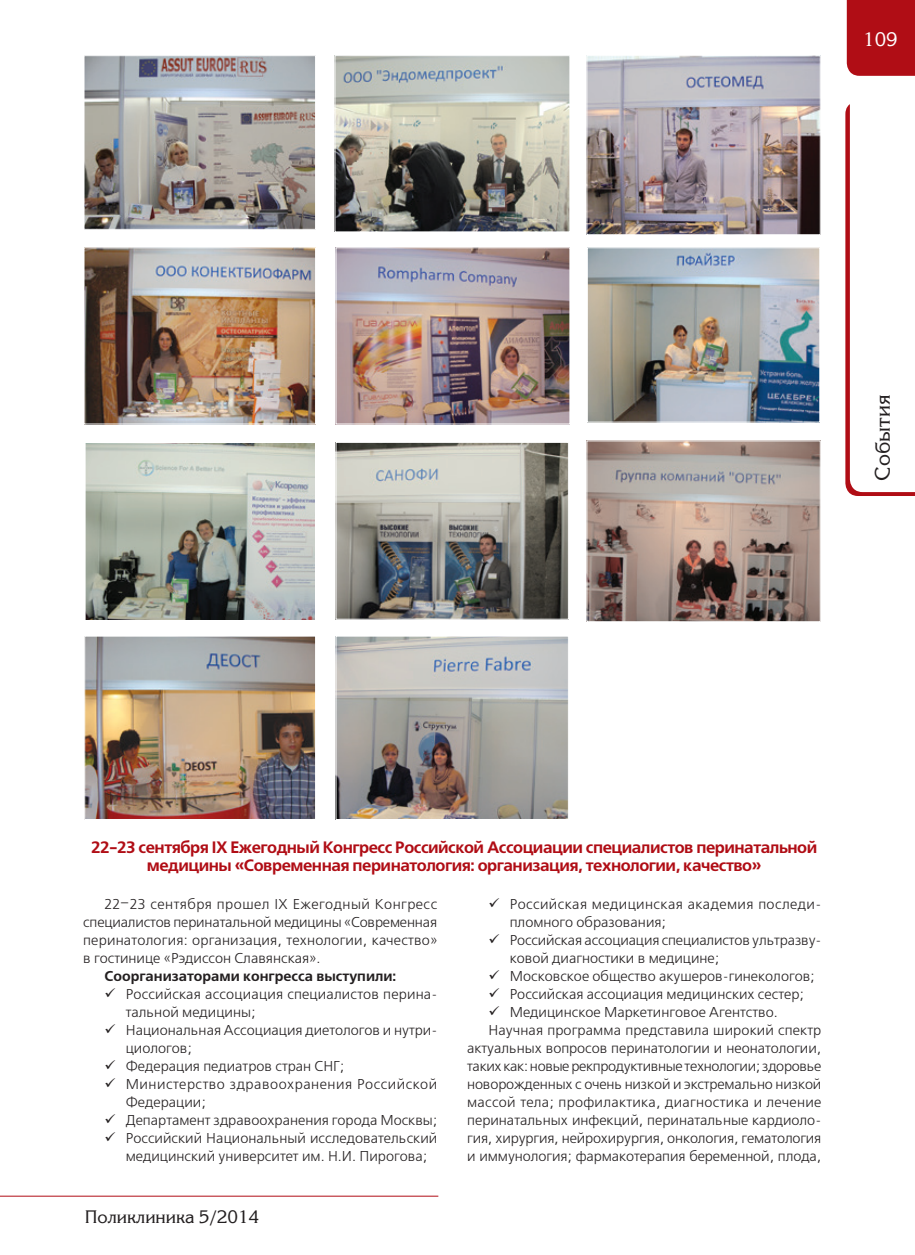
<style>
.page{position:relative;width:915px;height:1255px;background:#fff}
.page>*{position:absolute;margin:0;border:0;box-sizing:border-box;transform-origin:0 0}
.t1{font:21px "Korinna C";color:#231f20}
.t2{font:19.5px "Korinna C";color:#fff}
.t3{font:18px "Korinna C";color:#231f20}
.t4{font:700 16.5px/18px "Free Set C";letter-spacing:-.03em;color:#b00d15;text-align:center}
.t5{font:14.25px/18px "Free Set C";color:#231f20;text-align:justify}
.t6{font:14.25px "Free Set C";letter-spacing:-.025em;color:#231f20}
.t7{font:14.25px "Free Set C";letter-spacing:.02em;color:#231f20}
.t8{font:14.25px "Free Set C";letter-spacing:.03em;color:#231f20}
.t9{font:700 14.25px "Free Set C";color:#231f20}
</style>
<div class="page">
<div style="left:846px;top:0;width:68px;height:76px;background:#b00d15"></div>
<hr style="left:0;top:1195px;width:438px;height:1px;background:#b00d15">
<svg style="left:845px;top:104px;width:69px;height:392px"></svg>
<img style="left:337px;top:444px;width:229px;height:173px">
<div style="left:335px;top:442px;width:233px;height:177px;border:1px solid #fff"></div>
<img style="left:87px;top:444px;width:227px;height:175px">
<div style="left:85px;top:442px;width:231px;height:181px;border:1px solid #fff"></div>
<img style="left:588px;top:249px;width:229px;height:171px">
<div style="left:586px;top:247px;width:233px;height:175px;border:1px solid #fff"></div>
<img style="left:337px;top:249px;width:231px;height:173px">
<div style="left:335px;top:247px;width:235px;height:177px;border:1px solid #fff"></div>
<img style="left:86px;top:249px;width:228px;height:173px">
<div style="left:84px;top:247px;width:232px;height:177px;border:1px solid #fff"></div>
<img style="left:588px;top:57px;width:230px;height:176px">
<div style="left:586px;top:55px;width:234px;height:180px;border:1px solid #fff"></div>
<img style="left:336px;top:57px;width:232px;height:173px">
<div style="left:334px;top:55px;width:236px;height:177px;border:1px solid #fff"></div>
<img style="left:86px;top:57px;width:228px;height:171px">
<div style="left:84px;top:55px;width:232px;height:175px;border:1px solid #fff"></div>
<img style="left:337px;top:637px;width:229px;height:180px">
<div style="left:335px;top:635px;width:233px;height:184px;border:1px solid #fff"></div>
<img style="left:86px;top:637px;width:228px;height:180px">
<div style="left:84px;top:635px;width:232px;height:184px;border:1px solid #fff"></div>
<img style="left:588px;top:442px;width:230px;height:178px">
<div style="left:586px;top:440px;width:234px;height:182px;border:1px solid #fff"></div>
<h2 class="t2" style="left:862px;top:28px;width:36px">109</h2>
<h1 class="t1" style="left:870px;top:480px;width:87px;rotate:-90deg">События</h1>
<p class="t4" style="left:91px;top:839px;width:727px">22-23 сентября IX Ежегодный Конгресс Российской Ассоциации специалистов перинатальной медицины «Современная перинатология: организация, технологии, качество»</p>
<p class="t5" style="left:83px;top:896px;width:355px;text-indent:21px">22–23 сентября прошел IX Ежегодный Конгресс специалистов перинатальной медицины «Современная перинатология: организация, технологии, качество» в гостинице «Рэдиссон Славянская».</p>
<p class="t9" style="left:104px;top:968px;width:293px">Соорганизаторами конгресса выступили:</p>
<p class="t5" style="left:126px;top:986px;width:313px;text-align:left">Российская ассоциация специалистов перина&shy;тальной медицины;<br>Национальная Ассоциация диетологов и нутри&shy;циологов;<br>Федерация педиатров стран СНГ; Министерство здравоохранения Российской Федерации;<br>Департамент здравоохранения города Москвы; Российский Национальный исследовательский медицинский университет им. Н.И. Пирогова;</p>
<p class="t8" style="left:509px;top:896px;width:313px">Российская медицинская академия последи-</p>
<p class="t5" style="left:509px;top:914px;width:158px">пломного образования;</p>
<p class="t5" style="left:509px;top:932px;width:313px">Российская ассоциация специалистов ультразву-</p>
<p class="t5" style="left:509px;top:950px;width:211px">ковой диагностики в медицине;</p>
<p class="t5" style="left:509px;top:968px;width:306px">Московское общество акушеров-гинекологов;</p>
<p class="t5" style="left:509px;top:986px;width:295px">Российская ассоциация медицинских сестер;</p>
<p class="t5" style="left:509px;top:1004px;width:269px">Медицинское Маркетинговое Агентство.</p>
<p class="t5" style="left:488px;top:1022px;width:334px">Научная программа представила широкий спектр</p>
<p class="t5" style="left:467px;top:1040px;width:355px">актуальных вопросов перинатологии и неонатологии,</p>
<p class="t6" style="left:467px;top:1058px;width:355px">таких как: новые рекпродуктивные технологии; здоровье</p>
<p class="t5" style="left:467px;top:1076px;width:355px">новорожденных с очень низкой и экстремально низкой</p>
<p class="t7" style="left:467px;top:1094px;width:355px">массой тела; профилактика, диагностика и лечение</p>
<p class="t5" style="left:467px;top:1111px;width:355px">перинатальных инфекций, перинатальные кардиоло-</p>
<p class="t5" style="left:467px;top:1129px;width:355px">гия, хирургия, нейрохирургия, онкология, гематология</p>
<p class="t5" style="left:467px;top:1147px;width:355px">и иммунология; фармакотерапия беременной, плода,</p>
<p class="t3" style="left:85px;top:1206px;width:176px">Поликлиника 5/2014</p>
</div>
